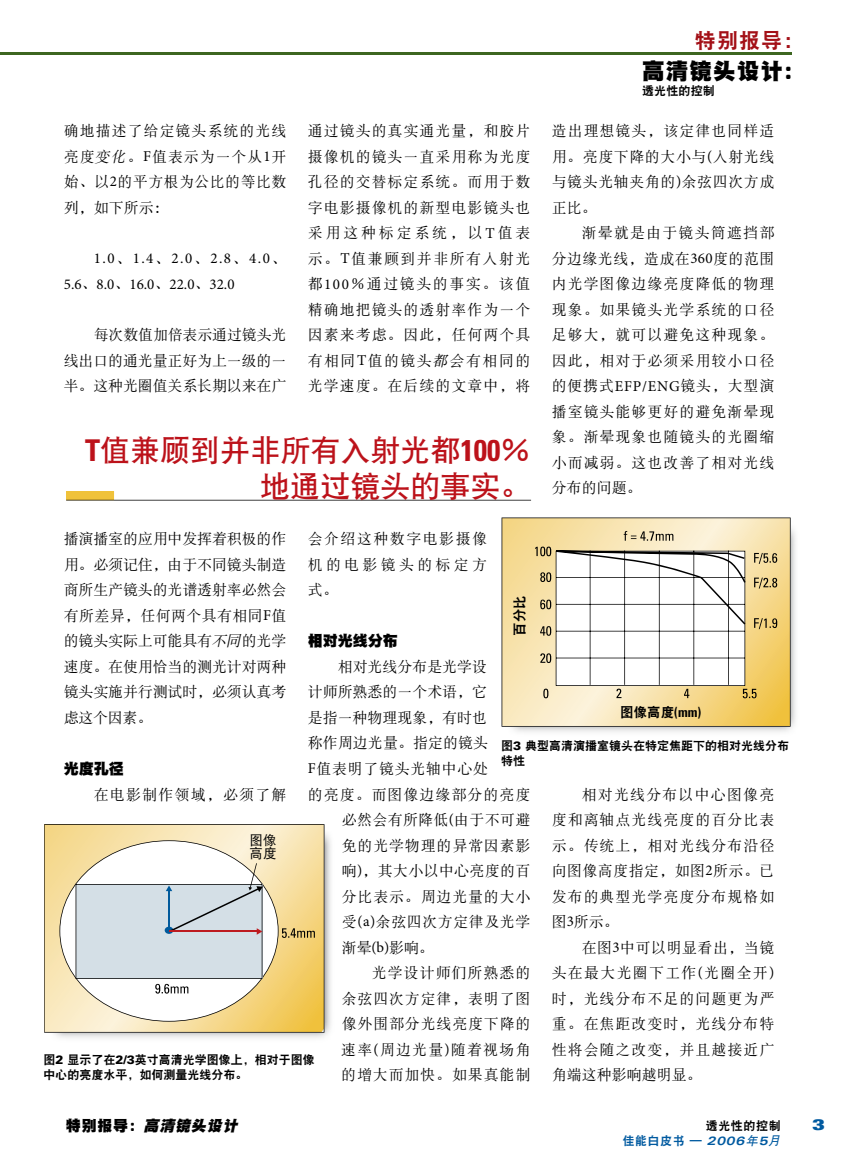
<style>
.page{position:relative;width:851px;height:1161px;background:#fff}
.page>*{position:absolute;margin:0;border:0;box-sizing:border-box;transform-origin:0 0}
.t1{font:30px/36px "DF Hei W7";color:#bc121a;text-align:right}
.t2{font:22.5px "DF Hei W12";letter-spacing:.05em;color:#000}
.t3{font:21px "DF Hei W9";color:#a31017}
.t4{font:15px/25.5px "DF Song W5";letter-spacing:.05em;color:#000;text-align:justify}
.t5{font:15px/25.5px "Minion Pro";color:#000}
.t6{font:15px "DF Song W5";letter-spacing:-.005em;color:#000}
.t7{font:15px "DF Song W5";letter-spacing:.02em;color:#000}
.t8{font:15px "DF Song W5";letter-spacing:.075em;color:#000}
.t9{font:15px "DF Song W5";letter-spacing:.005em;color:#000}
.t10{font:italic 15px "DF Hei W12";color:#000}
.t11{font:15px "DF Hei W12";color:#000}
.t12{font:15px "Univers LT Std X Black Ex";color:#005aa0}
.t13{font:13.5px "DF Hei W9";color:#000}
.t14{font:13.5px/13.5px "DF Hei W5";color:#000}
.t15{font:12px/15px "DF Hei W9";color:#000}
.t16{font:12px/15px "DF Hei W9";letter-spacing:.05em;color:#000;text-align:right}
.s1{font-style:italic}
.s2{font-family:"Minion Pro"}
.s3{font-family:"DF Song W5"}
.s4{font-family:"Univers LT Std";font-weight:700;font-stretch:condensed}
.s5{font-family:"Univers LT Std";font-weight:900}
.s6{font-style:normal}
.s7{color:#005aa0}
.s8{font-family:"Univers LT Std";font-weight:700;font-style:italic;font-stretch:expanded;color:#005aa0}
.s9{font-family:"DF Hei W7";font-style:italic;color:#005aa0}
</style>
<div class="page">
<hr style="left:0;top:52px;width:791px;height:3px;background:#3d6620">
<svg style="left:66px;top:491px;width:465px;height:10px"></svg>
<img style="left:54px;top:824px;width:277px;height:214px">
<svg style="left:44px;top:824px;width:1px;height:209px"></svg>
<img style="left:45px;top:825px;width:279px;height:207px">
<img style="left:511px;top:518px;width:285px;height:214px">
<img style="left:502px;top:518px;width:287px;height:208px">
<p class="t4" style="left:64px;top:118px;width:224px">确地描述了给定镜头系统的光线亮度<span class="s1">变化</span>。<span class="s2">F</span>值表示为一个从<span class="s2">1</span>开始、以<span class="s2">2</span>的平方根为公比的等比数列，如下所示：</p>
<p class="t5" style="left:64px;top:246px;width:224px;text-indent:30px">1.0<span class="s3">、</span>1.4<span class="s3">、</span>2.0<span class="s3">、</span>2.8<span class="s3">、</span>4.0<span class="s3">、<br></span>5.6<span class="s3">、</span>8.0<span class="s3">、</span>16.0<span class="s3">、</span>22.0<span class="s3">、</span>32.0</p>
<p class="t4" style="left:64px;top:322px;width:224px;text-indent:30px">每次数值加倍表示通过镜头光线出口的通光量正好为上一级的一半。这种光圈值关系长期以来在广</p>
<p class="t4" style="left:308px;top:118px;width:224px">通过镜头的真实通光量，和胶片摄像机的镜头一直采用称为光度孔径的交替标定系统。而用于数字电影摄像机的新型电影镜头也采用这种标定系统，以<span class="s2">T</span>值表示。<span class="s2">T</span>值兼顾到并非所有入射光都<span class="s2">100</span>％通过镜头的事实。该值精确地把镜头的透射率作为一个因素来考虑。因此，任何两个具有相同<span class="s2">T</span>值的镜头<span class="s1">都会</span>有相同的光学速度。在后续的文章中，将</p>
<h1 class="t1" style="left:85px;top:432px;width:446px"><span class="s4">T</span>值兼顾到并非所有入射光都<span class="s4">100</span>％地通过镜头的事实。</h1>
<h3 class="t3" style="left:695px;top:30px;width:111px">特别报导：</h3>
<h2 class="t2" style="left:642px;top:60px;width:165px">高清镜头设计：</h2>
<p class="t15" style="left:642px;top:83px;width:74px">透光性的控制</p>
<p class="t4" style="left:551px;top:118px;width:224px">造出理想镜头，该定律也同样适用。亮度下降的大小与<span class="s2">(</span>入射光线与镜头光轴夹角的<span class="s2">)</span>余弦四次方成正比。</p>
<p class="t4" style="left:551px;top:220px;width:224px;text-indent:30px">渐晕就是由于镜头筒遮挡部分边缘光线，造成在<span class="s2">360</span>度的范围内光学图像边缘亮度降低的物理现象。如果镜头光学系统的口径足够大，就可以避免这种现象。因此，相对于必须采用较小口径的便携式<span class="s2">EFP/ENG</span>镜头，大型演播室镜头能够更好的避免渐晕现象。渐晕现象也随镜头的光圈缩小而减弱。这也改善了相对光线分布的问题。</p>
<p class="t4" style="left:64px;top:526px;width:224px">播演播室的应用中发挥着积极的作用。必须记住，由于不同镜头制造商所生产镜头的光谱透射率必然会有所差异，任何两个具有相同<span class="s2">F</span>值的镜头实际上可能具有<span class="s1">不同</span>的光学速度。在使用恰当的测光计对两种镜头实施并行测试时，必须认真考虑这个因素。</p>
<p class="t11" style="left:64px;top:761px;width:61px">光度孔径</p>
<p class="t8" style="left:94px;top:787px;width:194px">在电影制作领域，必须了解</p>
<p class="t4" style="left:308px;top:526px;width:181px">会介绍这种数字电影摄像机的电影镜头的标定方式。</p>
<p class="t11" style="left:308px;top:634px;width:92px">相对光线分布</p>
<p class="t6" style="left:338px;top:659px;width:151px">相对光线分布是光学设</p>
<p class="t6" style="left:308px;top:685px;width:181px">计师所熟悉的一个术语，它</p>
<p class="t6" style="left:308px;top:710px;width:181px">是指一种物理现象，有时也</p>
<p class="t9" style="left:308px;top:736px;width:182px">称作周边光量。指定的镜头</p>
<p class="t4" style="left:308px;top:756px;width:182px"><span class="s2">F</span>值表明了镜头光轴中心处</p>
<p class="t4" style="left:308px;top:781px;width:224px">的亮度。而图像边缘部分的亮度</p>
<p class="t7" style="left:342px;top:812px;width:190px">必然会有所降低<span class="s2">(</span>由于不可避</p>
<p class="t4" style="left:342px;top:832px;width:190px">免的光学物理的异常因素影</p>
<p class="t7" style="left:342px;top:863px;width:190px">响<span class="s2">)</span>，其大小以中心亮度的百</p>
<p class="t4" style="left:342px;top:883px;width:190px">分比表示。周边光量的大小</p>
<p class="t4" style="left:342px;top:909px;width:190px">受<span class="s2">(a)</span>余弦四次方定律及光学</p>
<p class="t4" style="left:342px;top:934px;width:93px">渐晕<span class="s2">(b)</span>影响。</p>
<p class="t4" style="left:372px;top:960px;width:160px">光学设计师们所熟悉的</p>
<p class="t4" style="left:342px;top:985px;width:190px">余弦四次方定律，表明了图</p>
<p class="t4" style="left:342px;top:1011px;width:190px">像外围部分光线亮度下降的</p>
<p class="t8" style="left:341px;top:1042px;width:191px">速率<span class="s2">(</span>周边光量<span class="s2">)</span>随着视场角</p>
<p class="t4" style="left:341px;top:1062px;width:191px">的增大而加快。如果真能制</p>
<p class="t13" style="left:512px;top:636px;width:42px;rotate:-90deg">百分比</p>
<p class="t13" style="left:620px;top:705px;width:82px">图像高度<span class="s4">(mm)</span></p>
<p class="t15" style="left:501px;top:738px;width:289px">图<span class="s5">3</span> 典型高清演播室镜头在特定焦距下的相对光线分布特性</p>
<p class="t4" style="left:551px;top:781px;width:224px;text-indent:30px">相对光线分布以中心图像亮度和离轴点光线亮度的百分比表示。传统上，相对光线分布沿径向图像高度指定，如图<span class="s2">2</span>所示。已发布的典型光学亮度分布规格如图<span class="s2">3</span>所示。</p>
<p class="t4" style="left:551px;top:934px;width:224px;text-indent:30px">在图<span class="s2">3</span>中可以明显看出，当镜头在最大光圈下工作<span class="s2">(</span>光圈全开<span class="s2">)</span>时，光线分布不足的问题更为严重。在焦距改变时，光线分布特性将会随之改变，并且越接近广角端这种影响越明显。</p>
<p class="t14" style="left:250px;top:833px;width:28px">图像高度</p>
<p class="t15" style="left:43px;top:1052px;width:273px">图<span class="s5">2</span> 显示了在<span class="s5">2/3</span>英寸高清光学图像上，相对于图像中心的亮度水平，如何测量光线分布。</p>
<p class="t10" style="left:66px;top:1118px;width:176px"><span class="s6">特别报导：</span>高清镜头设计</p>
<p class="t16" style="left:622px;top:1118px;width:161px">透光性的控制<br><span class="s7">佳能白皮书 —</span> <span class="s8">2006</span><span class="s9">年</span><span class="s8">5</span><span class="s9">月</span></p>
<p class="t12" style="left:812px;top:1116px;width:14px">3</p>
</div>
